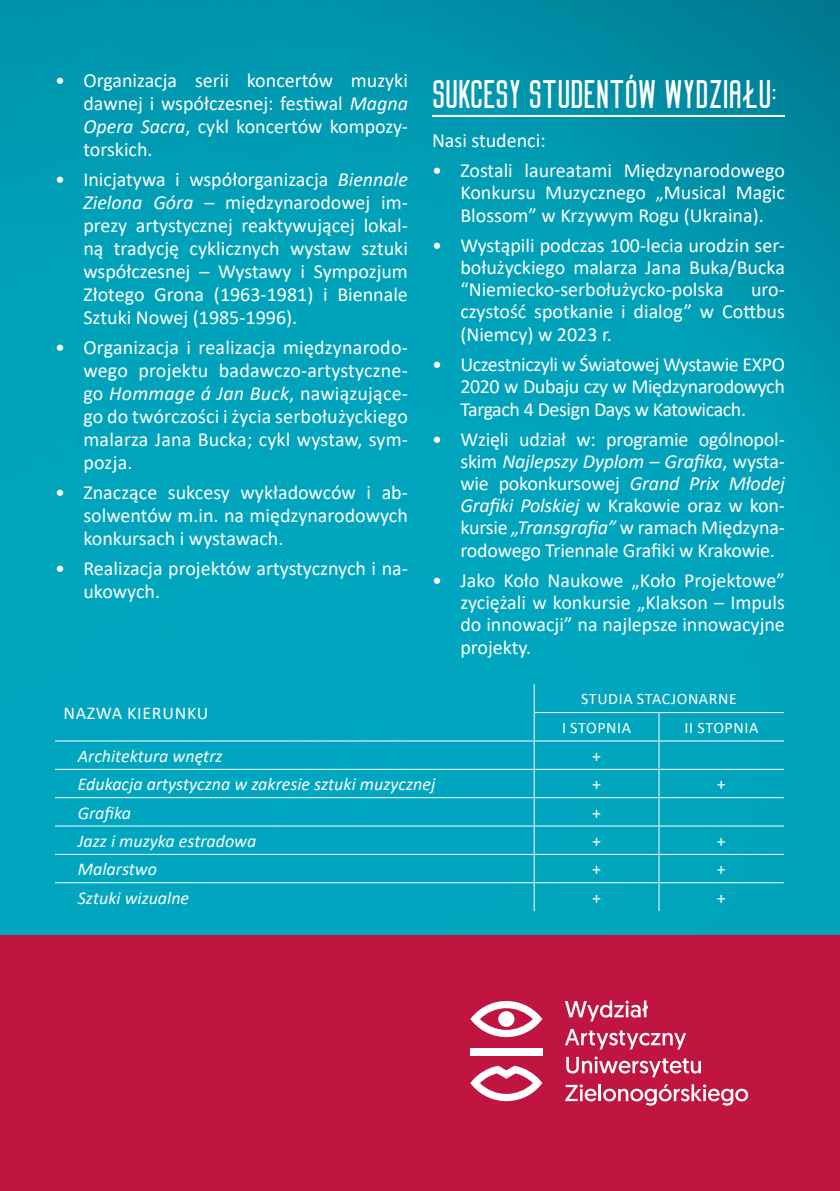
<style>
.page{position:relative;width:840px;height:1191px;background:#fff}
.page>*{position:absolute;margin:0;border:0;box-sizing:border-box;transform-origin:0 0}
.t1{font:38px "Big Stem";color:#fff}
.t2{font:20px/23px "Calibri";color:#fff;text-align:justify}
.t3{font:italic 18px "Calibri";color:#fff}
.t4{font:18px "Calibri";letter-spacing:.04em;color:#fff}
.t5{font:16px/28.4px "Calibri";letter-spacing:.04em;color:#fff}
.s1{font-style:italic}
</style>
<div class="page">
<img style="left:0;top:0;width:839px;height:935px">
<div style="left:0;top:935px;width:839px;height:256px;background:#c11541"></div>
<svg style="left:533px;top:684px;width:1px;height:227px"></svg>
<svg style="left:658px;top:713px;width:1px;height:198px"></svg>
<hr style="left:534px;top:712px;width:124px;height:1px;background:#fff">
<hr style="left:658px;top:712px;width:125px;height:1px;background:#fff">
<hr style="left:55px;top:740px;width:479px;height:1px;background:#fff">
<hr style="left:534px;top:740px;width:124px;height:1px;background:#fff">
<hr style="left:658px;top:740px;width:125px;height:1px;background:#fff">
<hr style="left:55px;top:769px;width:479px;height:1px;background:#fff">
<hr style="left:534px;top:769px;width:124px;height:1px;background:#fff">
<hr style="left:658px;top:769px;width:125px;height:1px;background:#fff">
<hr style="left:55px;top:797px;width:479px;height:1px;background:#fff">
<hr style="left:534px;top:797px;width:124px;height:1px;background:#fff">
<hr style="left:658px;top:797px;width:125px;height:1px;background:#fff">
<hr style="left:55px;top:825px;width:479px;height:1px;background:#fff">
<hr style="left:534px;top:825px;width:124px;height:1px;background:#fff">
<hr style="left:658px;top:825px;width:125px;height:1px;background:#fff">
<hr style="left:55px;top:854px;width:479px;height:1px;background:#fff">
<hr style="left:534px;top:854px;width:124px;height:1px;background:#fff">
<hr style="left:658px;top:854px;width:125px;height:1px;background:#fff">
<hr style="left:55px;top:882px;width:479px;height:1px;background:#fff">
<hr style="left:534px;top:882px;width:124px;height:1px;background:#fff">
<hr style="left:658px;top:882px;width:125px;height:1px;background:#fff">
<hr style="left:432px;top:115px;width:352px;height:2px;background:#fff">
<svg style="left:470px;top:1001px;width:72px;height:36px"></svg>
<div style="left:470px;top:1048px;width:72px;height:7px;background:#fff"></div>
<svg style="left:470px;top:1065px;width:72px;height:36px"></svg>
<svg style="left:565px;top:1000px;width:82px;height:21px"></svg>
<svg style="left:565px;top:1029px;width:120px;height:20px"></svg>
<svg style="left:566px;top:1056px;width:134px;height:21px"></svg>
<svg style="left:565px;top:1084px;width:182px;height:21px"></svg>
<p class="t2" style="left:83px;top:68px;width:326px;text-indent:-28px">• Organizacja serii koncertów muzyki dawnej i współczesnej: festiwal <span class="s1">Magna Opera Sacra</span>, cykl koncertów kompozy&shy;torskich.</p>
<p class="t2" style="left:83px;top:167px;width:326px;text-indent:-28px">• Inicjatywa i współorganizacja <span class="s1">Biennale Zielona Góra</span> – międzynarodowej im&shy;prezy artystycznej reaktywującej lokal&shy;ną tradycję cyklicznych wystaw sztuki współczesnej – Wystawy i Sympozjum Złotego Grona (1963-1981) i Biennale Sztuki Nowej (1985-1996).</p>
<p class="t2" style="left:83px;top:335px;width:326px;text-indent:-28px">• Organizacja i realizacja międzynarodo&shy;wego projektu badawczo-artystyczne&shy;go <span class="s1">Hommage á Jan Buck</span>, nawiązujące&shy;go do twórczości i życia serbołużyckiego malarza Jana Bucka; cykl wystaw, sym&shy;pozja.</p>
<p class="t2" style="left:83px;top:480px;width:326px;text-indent:-28px">• Znaczące sukcesy wykładowców i ab&shy;solwentów m.in. na międzynarodowych konkursach i wystawach.</p>
<p class="t2" style="left:83px;top:556px;width:326px;text-indent:-28px">• Realizacja projektów artystycznych i na&shy;ukowych.</p>
<p class="t4" style="left:63px;top:701px;width:146px">NAZWA KIERUNKU</p>
<h1 class="t1" style="left:432px;top:74px;width:346px">SUKCESY STUDENTÓW WYDZIAŁU:</h1>
<p class="t2" style="left:432px;top:128px;width:115px">Nasi studenci:</p>
<p class="t2" style="left:460px;top:159px;width:326px;line-height:22.4px;text-indent:-28px">• Zostali laureatami Międzynarodowego Konkursu Muzycznego „Musical Magic Blossom” w Krzywym Rogu (Ukraina).</p>
<p class="t2" style="left:460px;top:234px;width:326px;line-height:22px;text-indent:-28px">• Wystąpili podczas 100-lecia urodzin ser&shy;bołużyckiego malarza Jana Buka/Bucka “Niemiecko-serbołużycko-polska</p>
<p class="t2" style="left:460px;top:278px;width:326px;line-height:22.4px;text-indent:290px">uro&shy;czystość spotkanie i dialog” w Cottbus (Niemcy) w 2023 r.</p>
<p class="t2" style="left:460px;top:353px;width:326px;line-height:22.4px;text-indent:-28px">• Uczestniczyli w Światowej Wystawie EXPO 2020 w Dubaju czy w Międzynarodowych Targach 4 Design Days w Katowicach.</p>
<p class="t2" style="left:460px;top:428px;width:326px;line-height:22.2px;text-indent:-28px">• Wzięli udział w: programie ogólnopol&shy;skim <span class="s1">Najlepszy Dyplom – Grafika</span>, wysta&shy;wie pokonkursowej <span class="s1">Grand Prix Młodej Grafiki Polskiej</span> w Krakowie oraz w kon&shy;kursie <span class="s1">„Transgrafia”</span> w ramach Międzyna&shy;rodowego Triennale Grafiki w Krakowie.</p>
<p class="t2" style="left:460px;top:569px;width:326px;line-height:22.4px;text-indent:-28px">• Jako Koło Naukowe „Koło Projektowe” zyciężali w konkursie „Klakson – Impuls do innowacji” na najlepsze innowacyjne projekty.</p>
<p class="t5" style="left:561px;top:684px;width:176px;text-indent:19px">STUDIA STACJONARNE<br>I STOPNIA</p>
<p class="t5" style="left:684px;top:713px;width:75px">II STOPNIA</p>
<p class="t3" style="left:78px;top:743px;width:146px">Architektura wnętrz</p>
<p class="t4" style="left:591px;top:743px;width:10px">+</p>
<p class="t3" style="left:78px;top:771px;width:359px">Edukacja artystyczna w zakresie sztuki muzycznej</p>
<p class="t4" style="left:591px;top:771px;width:10px">+</p>
<p class="t4" style="left:716px;top:771px;width:10px">+</p>
<p class="t3" style="left:78px;top:800px;width:55px">Grafika</p>
<p class="t4" style="left:591px;top:800px;width:10px">+</p>
<p class="t3" style="left:78px;top:828px;width:180px">Jazz i muzyka estradowa</p>
<p class="t4" style="left:591px;top:828px;width:10px">+</p>
<p class="t4" style="left:716px;top:828px;width:10px">+</p>
<p class="t3" style="left:78px;top:857px;width:81px">Malarstwo</p>
<p class="t4" style="left:591px;top:857px;width:10px">+</p>
<p class="t4" style="left:716px;top:857px;width:10px">+</p>
<p class="t3" style="left:78px;top:885px;width:113px">Sztuki wizualne</p>
<p class="t4" style="left:591px;top:885px;width:10px">+</p>
<p class="t4" style="left:716px;top:885px;width:10px">+</p>
</div>
